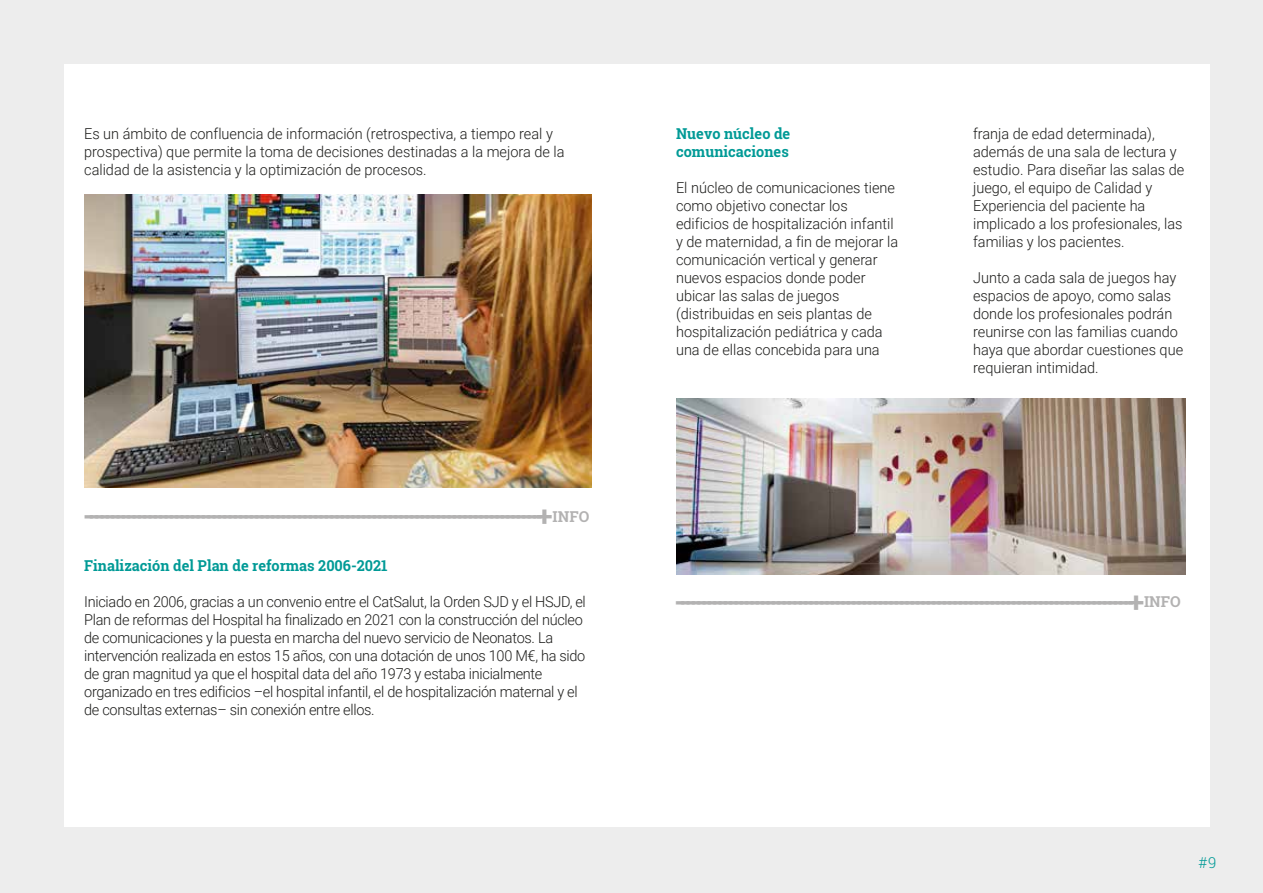
<style>
.page{position:relative;width:1263px;height:893px;background:#ededed}
.page>*{position:absolute;margin:0;border:0;box-sizing:border-box;transform-origin:0 0}
.t1{font:700 30px "Roboto Slab";color:#b3b2b2}
.t2{font:300 15px/18px "Roboto";color:#1d1d1b}
.t3{font:300 15px/18px "Roboto";letter-spacing:-.02em;color:#1d1d1b}
.t4{font:700 15px/18px "Roboto Slab";color:#009a96}
.t5{font:300 15px "Roboto Slab";color:#009a96}
.s1{font-size:27px}
.s2{font-size:15px}
</style>
<div class="page">
<div style="left:64px;top:64px;width:1146px;height:762px;background:#fff"></div>
<img style="left:84px;top:194px;width:507px;height:293px">
<img style="left:677px;top:398px;width:509px;height:176px">
<p class="t2" style="left:84px;top:124px;width:482px">Es un ámbito de confluencia de información (retrospectiva, a tiempo real y prospectiva) que permite la toma de decisiones destinadas a la mejora de la calidad de la asistencia y la optimización de procesos.</p>
<h1 class="t1" style="left:83px;top:495px;width:508px">-------------------------------------------------------------------------------------<span class="s1">+</span> <span class="s2">I N F O</span></h1>
<p class="t4" style="left:84px;top:556px;width:305px">Finalización del Plan de reformas 2006-2021</p>
<p class="t3" style="left:84px;top:592px;width:503px">Iniciado en 2006, gracias a un convenio entre el CatSalut, la Orden SJD y el HSJD, el Plan de reformas del Hospital ha finalizado en 2021 con la construcción del núcleo de comunicaciones y la puesta en marcha del nuevo servicio de Neonatos. La intervención realizada en estos 15 años, con una dotación de unos 100 M€, ha sido de gran magnitud ya que el hospital data del año 1973 y estaba inicialmente organizado en tres edificios –el hospital infantil, el de hospitalización maternal y el de consultas externas– sin conexión entre ellos.</p>
<p class="t4" style="left:676px;top:124px;width:116px">Nuevo núcleo de comunicaciones</p>
<p class="t2" style="left:676px;top:178px;width:224px">El núcleo de comunicaciones tiene como objetivo conectar los edificios de hospitalización infantil y de maternidad, a fin de mejorar la comunicación vertical y generar nuevos espacios donde poder ubicar las salas de juegos (distribuidas en seis plantas de hospitalización pediátrica y cada una de ellas concebida para una</p>
<p class="t2" style="left:973px;top:124px;width:213px">franja de edad determinada), además de una sala de lectura y estudio. Para diseñar las salas de juego, el equipo de Calidad y<br>Experiencia del paciente ha implicado a los profesionales, las familias y los pacientes.</p>
<p class="t2" style="left:973px;top:268px;width:212px">Junto a cada sala de juegos hay espacios de apoyo, como salas donde los profesionales podrán reunirse con las familias cuando haya que abordar cuestiones que requieran intimidad.</p>
<h1 class="t1" style="left:674px;top:580px;width:508px">-------------------------------------------------------------------------------------<span class="s1">+</span> <span class="s2">I N F O</span></h1>
<p class="t5" style="left:1198px;top:853px;width:20px">#9</p>
</div>
